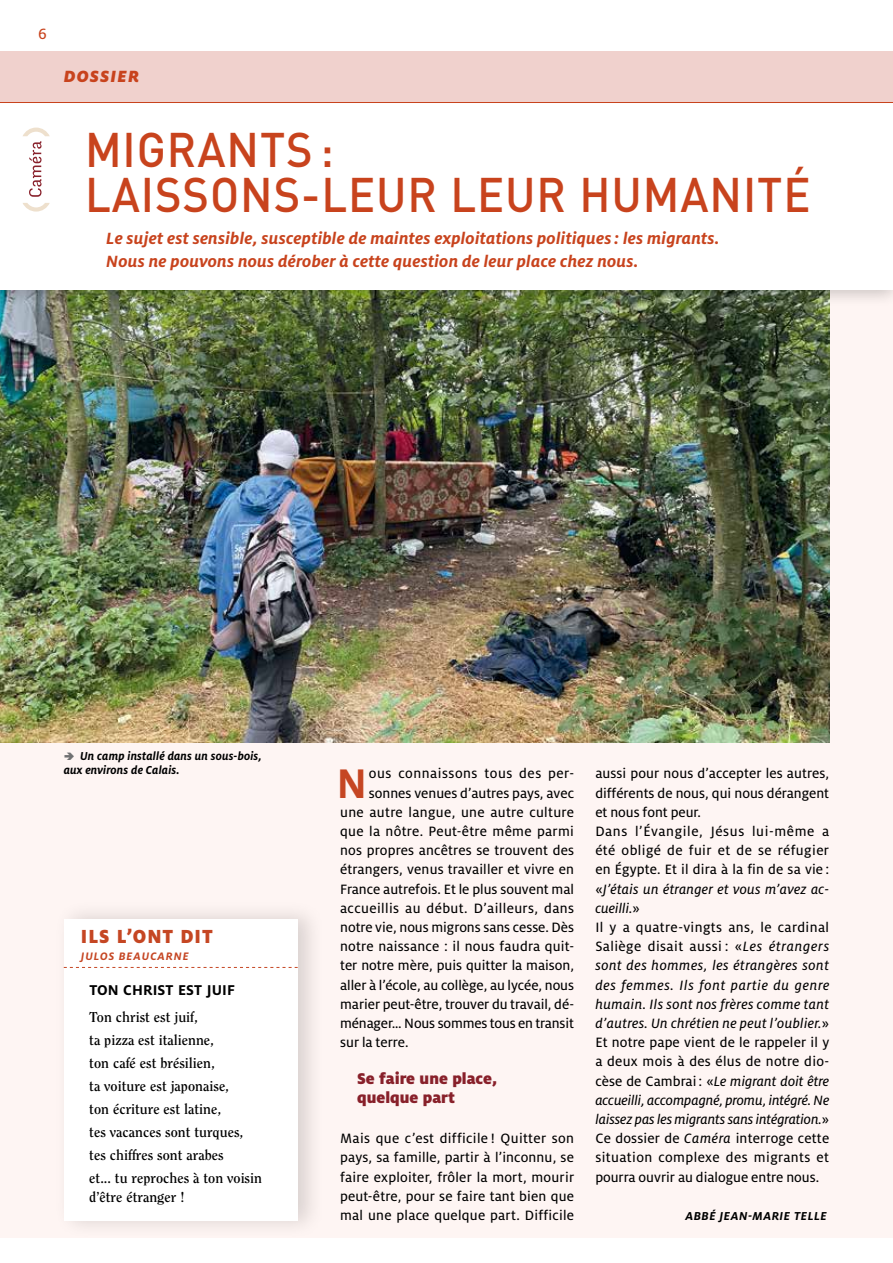
<style>
.page{position:relative;width:893px;height:1263px;background:#fff}
.page>*{position:absolute;margin:0;border:0;box-sizing:border-box;transform-origin:0 0}
.t1{font:500 48px/45px "DIN";letter-spacing:.02em;color:#c8431d;scale:.94 1}
.t2{font:700 45.75px "Milo OT";color:#c54623;scale:.95 1}
.t3{font:900 21px "Milo OT";letter-spacing:.05em;color:#c54623;scale:.94 1}
.t4{font:italic 700 18px/23.2px "Milo OT";letter-spacing:.01em;color:#c8431d}
.t5{font:italic 900 18px "Milo OT";letter-spacing:.07em;color:#c8431d}
.t6{font:900 17.25px/19.2px "Milo OT";color:#88202a}
.t7{font:16.5px "Milo OT Text";color:#c8431d}
.t8{font:700 15.75px "Milo OT";letter-spacing:.01em;color:#000}
.t9{font:15px/19.2px "Milo OT Text";letter-spacing:.01em;color:#000}
.t10{font:15px/19.2px "Milo OT Text Ita";letter-spacing:.015em;color:#000;text-align:justify}
.t11{font:15px "Milo OT Text";letter-spacing:-.01em;color:#000}
.t12{font:15px "Milo OT Text";letter-spacing:.035em;color:#000}
.t13{font:700 14.25px/23px "Clearface";color:#000}
.t14{font:italic 700 12.75px/14.2px "Milo OT";letter-spacing:.01em;color:#000;scale:.95 1}
.t15{font:italic 700 12.75px "Milo OT";letter-spacing:.04em;color:#000}
.t16{font:italic 700 12px "Milo OT";letter-spacing:.08em;color:#c54623}
.s1{font-family:"Milo OT Text"}
.s2{font-family:"Milo OT Text Ita"}
</style>
<div class="page">
<div style="left:0;top:51px;width:893px;height:1186px;background:#fef3f0"></div>
<img style="left:0;top:308px;width:829px;height:435px">
<div style="left:0;top:91px;width:893px;height:217px;background:#000;opacity:.2"></div>
<div style="left:0;top:102px;width:893px;height:188px;background:#fff"></div>
<div style="left:54px;top:900px;width:271px;height:339px;background:#000;opacity:.15"></div>
<div style="left:64px;top:918px;width:234px;height:302px;background:#fff"></div>
<svg style="left:64px;top:967px;width:234px;height:1px"></svg>
<div style="left:0;top:51px;width:893px;height:51px;background:#f0d1cd"></div>
<svg style="left:23px;top:203px;width:27px;height:9px"></svg>
<svg style="left:23px;top:128px;width:27px;height:69px"></svg>
<hr style="left:0;top:102px;width:893px;height:1px;background:#c8431d">
<p class="t7" style="left:38px;top:25px;width:10px">6</p>
<p class="t5" style="left:64px;top:66px;width:77px">DOSSIER</p>
<h1 class="t1" style="left:85px;top:126px;width:773px">MIGRANTS :<br>LAISSONS-LEUR LEUR HUMANITÉ</h1>
<p class="t4" style="left:106px;top:227px;width:615px">Le sujet est sensible, susceptible de maintes exploitations politiques: les migrants.<br>Nous ne pouvons nous dérober à cette question de leur place chez nous.</p>
<p class="t14" style="left:64px;top:749px;width:210px;text-indent:16px">Un camp installé dans un sous-bois, aux environs de Calais.</p>
<h3 class="t3" style="left:81px;top:924px;width:142px">ILS L’ONT DIT</h3>
<p class="t16" style="left:81px;top:949px;width:109px">JULOS BEAUCARNE</p>
<p class="t8" style="left:89px;top:981px;width:147px">TON CHRIST EST JUIF</p>
<p class="t13" style="left:89px;top:1006px;width:174px">Ton christ est juif,<br>ta pizza est italienne,<br>ton café est brésilien,<br>ta voiture est japonaise,<br>ton écriture est latine,<br>tes vacances sont turques, tes chiffres sont arabes<br>et... tu reproches à ton voisin</p>
<p class="t13" style="left:89px;top:1185px;width:97px">d’être étranger !</p>
<h2 class="t2" style="left:337px;top:757px;width:33px">N</h2>
<p class="t12" style="left:369px;top:765px;width:207px">ous connaissons tous des per-</p>
<p class="t9" style="left:369px;top:783px;width:207px">sonnes venues d’autres pays, avec</p>
<p class="t9" style="left:340px;top:803px;width:235px">une autre langue, une autre culture</p>
<p class="t9" style="left:340px;top:822px;width:235px">que la nôtre. Peut-être même parmi</p>
<p class="t9" style="left:340px;top:841px;width:235px">nos propres ancêtres se trouvent des</p>
<p class="t9" style="left:340px;top:860px;width:235px">étrangers, venus travailler et vivre en</p>
<p class="t9" style="left:340px;top:879px;width:235px">France autrefois. Et le plus souvent mal</p>
<p class="t9" style="left:340px;top:899px;width:235px">accueillis au début. D’ailleurs, dans</p>
<p class="t9" style="left:340px;top:918px;width:235px">notre vie, nous migrons sans cesse. Dès</p>
<p class="t9" style="left:340px;top:937px;width:235px">notre naissance : il nous faudra quit-</p>
<p class="t9" style="left:340px;top:956px;width:235px">ter notre mère, puis quitter la maison,</p>
<p class="t9" style="left:340px;top:975px;width:235px">aller à l’école, au collège, au lycée, nous</p>
<p class="t9" style="left:340px;top:995px;width:235px">marier peut-être, trouver du travail, dé-</p>
<p class="t11" style="left:340px;top:1015px;width:235px">ménager… Nous sommes tous en transit</p>
<p class="t9" style="left:340px;top:1033px;width:70px">sur la terre.</p>
<p class="t6" style="left:357px;top:1069px;width:141px">Se faire une place, quelque part</p>
<p class="t9" style="left:340px;top:1129px;width:236px;text-align:justify">Mais que c’est difficile ! Quitter son pays, sa famille, partir à l’inconnu, se faire exploiter, frôler la mort, mourir peut-être, pour se faire tant bien que mal une place quelque part. Difficile</p>
<p class="t9" style="left:595px;top:764px;width:235px">aussi pour nous d’accepter les autres, différents de nous, qui nous dérangent et nous font peur.<br>Dans l’Évangile, Jésus lui-même a été obligé de fuir et de se réfugier en Égypte. Et il dira à la fin de sa vie :</p>
<p class="t10" style="left:595px;top:879px;width:235px"><span class="s1">«</span>J’étais un étranger et vous m’avez ac&shy;cueilli.<span class="s1">»</span></p>
<p class="t9" style="left:595px;top:918px;width:235px">Il y a quatre-vingts ans, le cardinal<br>Saliège disait aussi : «<span class="s2">Les étrangers</span></p>
<p class="t10" style="left:595px;top:956px;width:235px">sont des hommes, les étrangères sont des femmes. Ils font partie du genre humain. Ils sont nos frères comme tant d’autres. Un chrétien ne peut l’oublier.<span class="s1">»</span></p>
<p class="t9" style="left:595px;top:1033px;width:235px">Et notre pape vient de le rappeler il y a deux mois à des élus de notre dio-</p>
<p class="t10" style="left:595px;top:1071px;width:235px"><span class="s1">cèse de Cambrai : «</span>Le migrant doit être accueilli, accompagné, promu, intégré. Ne laissez pas les migrants sans intégration.<span class="s1">»</span></p>
<p class="t9" style="left:595px;top:1129px;width:235px;text-align:justify">Ce dossier de <span class="s2">Caméra</span> interroge cette situation complexe des migrants et pourra ouvrir au dialogue entre nous.</p>
<p class="t15" style="left:685px;top:1209px;width:143px">ABBÉ JEAN-MARIE TELLE</p>
</div>
